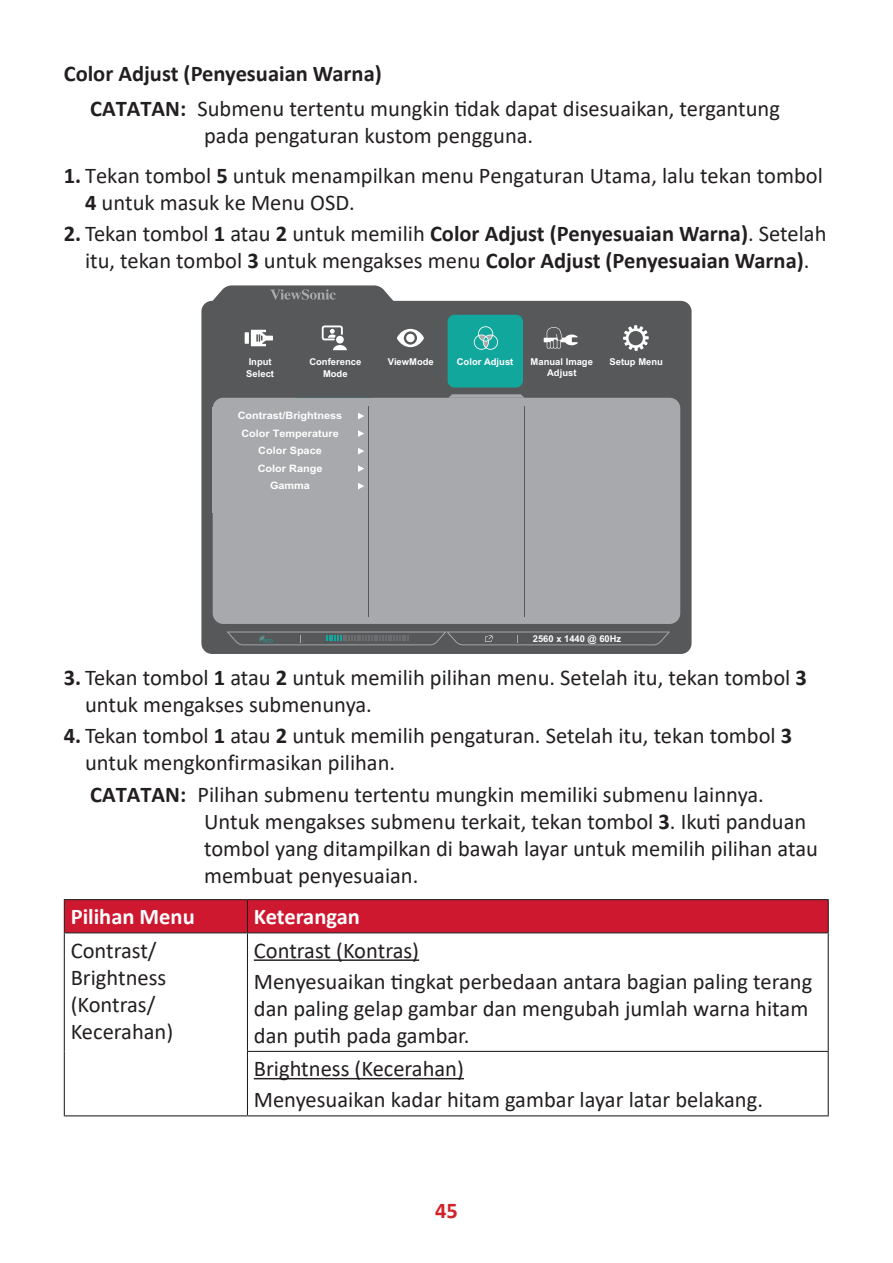
<style>
.page{position:relative;width:893px;height:1263px;background:#fff}
.page>*{position:absolute;margin:0;border:0;box-sizing:border-box;transform-origin:0 0}
.t1{font:22.5px/27px "Calibri";color:#231f20}
.t2{font:700 22.5px "Calibri";color:#fff}
.t3{font:700 22.5px "Calibri";color:#d1232a}
.t4{font:700 10.2px/17.5px "Arial";color:#fff;text-align:center;scale:1.06 1}
.t5{font:700 9.45px/11.2px "Arial";color:#fff}
.t6{font:700 9.3px "Arial";color:#fff}
.s1{font-weight:700}
</style>
<div class="page">
<div style="left:201px;top:301px;width:491px;height:353px;background:#57585a;border-radius:11px"></div>
<div style="left:213px;top:398px;width:467px;height:226px;background:#a8a9ad;border-radius:11px"></div>
<div style="left:447px;top:315px;width:76px;height:72px;background:#12a79d;border-radius:7px"></div>
<svg style="left:358px;top:483px;width:6px;height:6px"></svg>
<svg style="left:358px;top:465px;width:6px;height:7px"></svg>
<svg style="left:358px;top:413px;width:6px;height:6px"></svg>
<hr style="left:524px;top:406px;width:1px;height:210px;background:#57585a">
<hr style="left:368px;top:406px;width:1px;height:210px;background:#57585a">
<svg style="left:208px;top:285px;width:190px;height:17px"></svg>
<svg style="left:296px;top:397px;width:77px;height:1px"></svg>
<svg style="left:448px;top:394px;width:76px;height:4px"></svg>
<svg style="left:226px;top:631px;width:444px;height:14px"></svg>
<svg style="left:358px;top:448px;width:6px;height:6px"></svg>
<svg style="left:358px;top:430px;width:6px;height:7px"></svg>
<svg style="left:623px;top:325px;width:26px;height:26px"></svg>
<svg style="left:397px;top:329px;width:27px;height:18px"></svg>
<div style="left:406px;top:334px;width:9px;height:8px;background:#fff;border-radius:50%"></div>
<svg style="left:544px;top:327px;width:34px;height:22px"></svg>
<svg style="left:245px;top:332px;width:4px;height:12px"></svg>
<svg style="left:251px;top:330px;width:22px;height:16px"></svg>
<svg style="left:474px;top:326px;width:24px;height:24px"></svg>
<svg style="left:322px;top:325px;width:25px;height:25px"></svg>
<div style="left:65px;top:900px;width:763px;height:32px;background:#ce182f"></div>
<hr style="left:64px;top:899px;width:183px;height:1px;background:#231f20">
<hr style="left:64px;top:900px;width:1px;height:32px;background:#231f20">
<hr style="left:247px;top:899px;width:582px;height:1px;background:#231f20">
<hr style="left:247px;top:900px;width:1px;height:32px;background:#231f20">
<hr style="left:828px;top:900px;width:1px;height:32px;background:#231f20">
<hr style="left:64px;top:932px;width:183px;height:1px;background:#231f20">
<hr style="left:64px;top:933px;width:1px;height:118px;background:#231f20">
<hr style="left:247px;top:932px;width:582px;height:1px;background:#231f20">
<hr style="left:247px;top:933px;width:1px;height:118px;background:#231f20">
<hr style="left:828px;top:933px;width:1px;height:118px;background:#231f20">
<hr style="left:64px;top:1051px;width:1px;height:64px;background:#231f20">
<hr style="left:247px;top:1051px;width:582px;height:1px;background:#231f20">
<hr style="left:247px;top:1052px;width:1px;height:63px;background:#231f20">
<hr style="left:828px;top:1052px;width:1px;height:63px;background:#231f20">
<hr style="left:64px;top:1115px;width:183px;height:1px;background:#231f20">
<hr style="left:247px;top:1115px;width:582px;height:1px;background:#231f20">
<hr style="left:254px;top:959px;width:165px;height:2px;background:#231f20">
<hr style="left:254px;top:1078px;width:210px;height:1px;background:#231f20">
<p class="t1" style="left:90px;top:55px;width:691px;line-height:35.5px;text-indent:-26px"><span class="s1">Color Adjust (Penyesuaian Warna)<br>CATATAN:</span> Submenu tertentu mungkin tidak dapat disesuaikan, tergantung</p>
<p class="t1" style="left:204px;top:122px;width:331px">pada pengaturan kustom pengguna.</p>
<p class="t1" style="left:85px;top:161px;width:739px;text-indent:-21px"><span class="s1">1.</span> Tekan tombol <span class="s1">5</span> untuk menampilkan menu Pengaturan Utama, lalu tekan tombol<br><span class="s1">4</span> untuk masuk ke Menu OSD.</p>
<p class="t1" style="left:64px;top:220px;width:764px;text-align:center"><span class="s1">2.</span> Tekan tombol <span class="s1">1</span> atau <span class="s1">2</span> untuk memilih <span class="s1">Color Adjust (Penyesuaian Warna)</span>. Setelah itu, tekan tombol <span class="s1">3</span> untuk mengakses menu <span class="s1">Color Adjust (Penyesuaian Warna)</span>.</p>
<p class="t5" style="left:246px;top:356px;width:29px">Input<br>Select</p>
<p class="t5" style="left:309px;top:356px;width:53px;text-align:center">Conference<br>Mode</p>
<p class="t4" style="left:238px;top:407px;width:100px">Contrast/Brightness<br>Color Temperature<br>Color Space<br>Color Range<br>Gamma</p>
<p class="t5" style="left:388px;top:356px;width:47px">ViewMode</p>
<p class="t5" style="left:457px;top:356px;width:58px">Color Adjust</p>
<p class="t5" style="left:531px;top:356px;width:64px">Manual Image</p>
<p class="t5" style="left:609px;top:356px;width:55px">Setup Menu</p>
<p class="t5" style="left:547px;top:367px;width:31px">Adjust</p>
<p class="t6" style="left:533px;top:632px;width:90px">2560 x 1440 @ 60Hz</p>
<p class="t1" style="left:85px;top:664px;width:723px;text-indent:-21px"><span class="s1">3.</span> Tekan tombol <span class="s1">1</span> atau <span class="s1">2</span> untuk memilih pilihan menu. Setelah itu, tekan tombol <span class="s1">3 </span>untuk mengakses submenunya.</p>
<p class="t1" style="left:85px;top:722px;width:709px;text-indent:-21px"><span class="s1">4.</span> Tekan tombol <span class="s1">1</span> atau <span class="s1">2</span> untuk memilih pengaturan. Setelah itu, tekan tombol <span class="s1">3 </span>untuk mengkonfirmasikan pilihan.</p>
<p class="t1" style="left:204px;top:780px;width:615px;text-indent:-114px"><span class="s1">CATATAN:</span> Pilihan submenu tertentu mungkin memiliki submenu lainnya.<br>Untuk mengakses submenu terkait, tekan tombol <span class="s1">3</span>. Ikuti panduan tombol yang ditampilkan di bawah layar untuk memilih pilihan atau membuat penyesuaian.</p>
<p class="t2" style="left:71px;top:901px;width:126px">Pilihan Menu</p>
<p class="t2" style="left:254px;top:901px;width:108px">Keterangan</p>
<p class="t1" style="left:71px;top:936px;width:104px">Contrast/<br>Brightness (Kontras/<br>Kecerahan)</p>
<p class="t1" style="left:254px;top:934px;width:560px;line-height:31.2px">Contrast (Kontras)<br>Menyesuaikan tingkat perbedaan antara bagian paling terang</p>
<p class="t1" style="left:254px;top:994px;width:556px">dan paling gelap gambar dan mengubah jumlah warna hitam dan putih pada gambar.</p>
<p class="t1" style="left:254px;top:1052px;width:511px;line-height:31.2px">Brightness (Kecerahan)<br>Menyesuaikan kadar hitam gambar layar latar belakang.</p>
<p class="t3" style="left:435px;top:1194px;width:24px">45</p>
</div>
